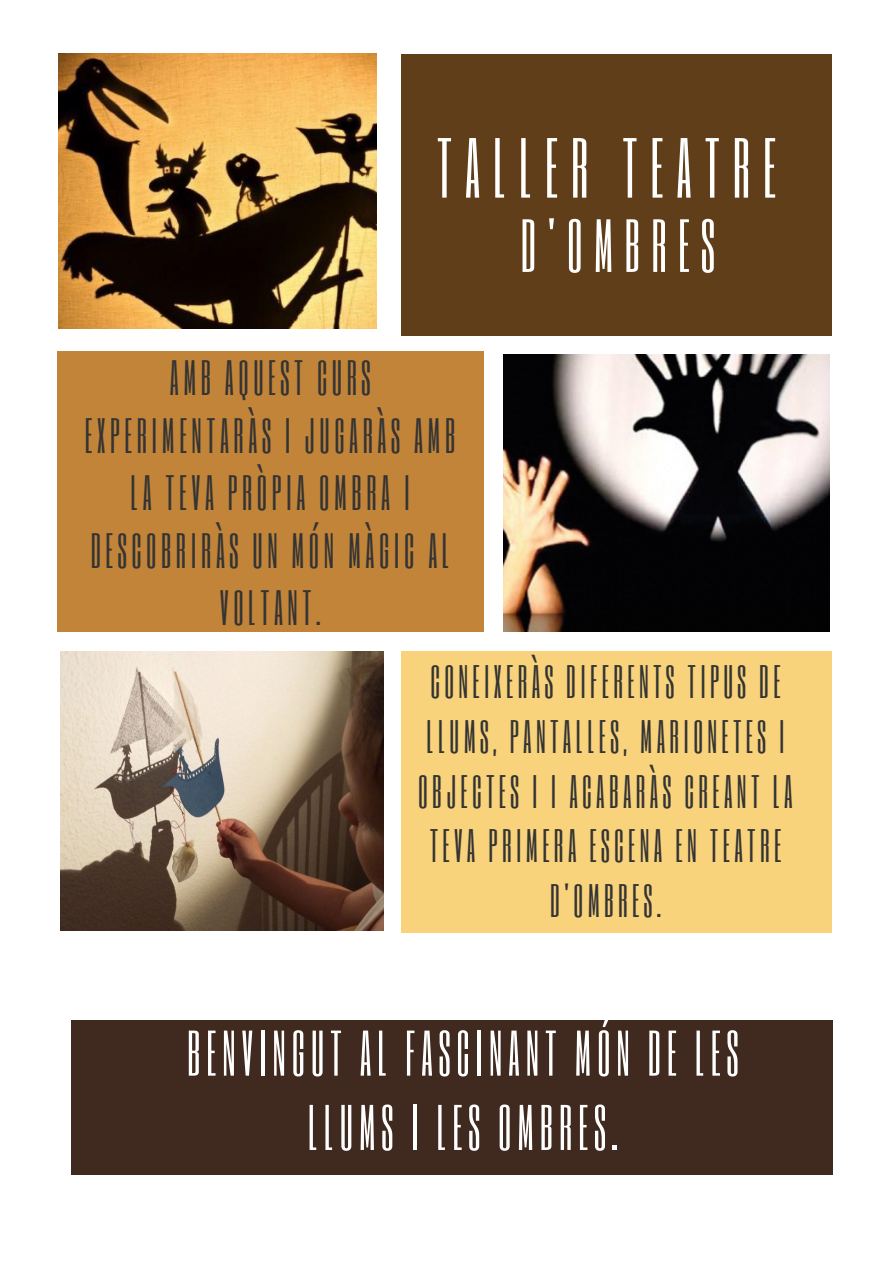
<style>
.page{position:relative;width:893px;height:1263px;background:#fff}
.page>*{position:absolute;margin:0;border:0;box-sizing:border-box;transform-origin:0 0}
.t1{font:70.57px "Six Caps";letter-spacing:.18em;color:#fff}
.t2{font:62.32px "Six Caps";letter-spacing:.18em;color:#fff}
.t3{font:53.4px/74.2px "Six Caps";letter-spacing:.11em;color:#fff;text-align:center}
.t4{font:41.25px/57.4px "Six Caps";letter-spacing:.11em;color:#343434;text-align:center}
.t5{font:39px/54.6px "Six Caps";letter-spacing:.11em;color:#343434;text-align:center}
</style>
<div class="page">
<img style="left:58px;top:54px;width:319px;height:275px">
<img style="left:504px;top:355px;width:325px;height:276px">
<img style="left:60px;top:651px;width:323px;height:279px">
<div style="left:401px;top:55px;width:431px;height:280px;background:#613e1a"></div>
<div style="left:57px;top:351px;width:426px;height:281px;background:#c28438"></div>
<div style="left:401px;top:651px;width:431px;height:281px;background:#f9d37b"></div>
<div style="left:72px;top:1020px;width:154px;height:154px;background:#40291e"></div>
<div style="left:227px;top:1020px;width:606px;height:154px;background:#40291e"></div>
<h1 class="t1" style="left:437px;top:120px;width:341px">TALLER TEATRE</h1>
<h2 class="t2" style="left:520px;top:203px;width:196px">D'OMBRES</h2>
<p class="t4" style="left:85px;top:348px;width:372px">AMB AQUEST CURS<br>EXPERIMENTARÀS I JUGARÀS AMB<br>LA TEVA PRÒPIA OMBRA I<br>DESCOBRIRÀS UN MÓN MÀGIC AL<br>VOLTANT.</p>
<p class="t5" style="left:418px;top:654px;width:376px">CONEIXERÀS DIFERENTS TIPUS DE<br>LLUMS, PANTALLES, MARIONETES I<br>OBJECTES I I ACABARÀS CREANT LA<br>TEVA PRIMERA ESCENA EN TEATRE<br>D'OMBRES.</p>
<h3 class="t3" style="left:187px;top:1015px;width:552px">BENVINGUT AL FASCINANT MÓN DE LES<br>LLUMS I LES OMBRES.</h3>
</div>
